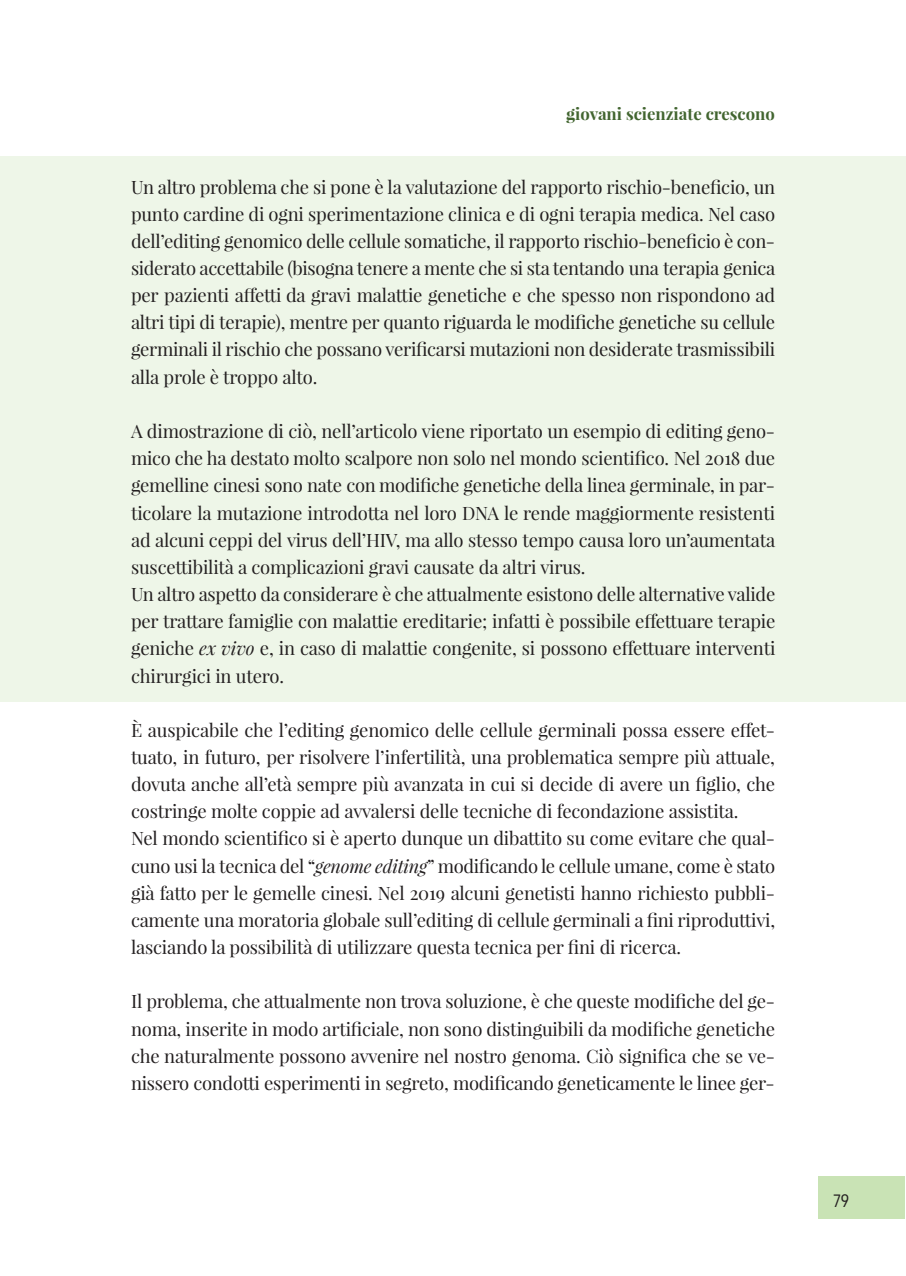
<style>
.page{position:relative;width:906px;height:1276px;background:#fff}
.page>*{position:absolute;margin:0;border:0;box-sizing:border-box;transform-origin:0 0}
.t1{font:18.15px "D DIN";color:#231f20}
.t2{font:18px/27.2px "Playfair Display";letter-spacing:-.01em;color:#231f20;text-align:justify}
.t3{font:700 16.65px "Playfair Display";color:#426530}
.s1{font-style:italic}
</style>
<div class="page">
<div style="left:818px;top:1177px;width:86px;height:42px;background:#c9e3b5"></div>
<div style="left:0;top:156px;width:906px;height:546px;background:#eef6e8"></div>
<p class="t3" style="left:566px;top:102px;width:210px">giovani scienziate crescono</p>
<p class="t2" style="left:131px;top:174px;width:645px">Un altro problema che si pone è la valutazione del rapporto rischio-beneficio, un punto cardine di ogni sperimentazione clinica e di ogni terapia medica. Nel caso dell’editing genomico delle cellule somatiche, il rapporto rischio-beneficio è con&shy;siderato accettabile (bisogna tenere a mente che si sta tentando una terapia genica per pazienti affetti da gravi malattie genetiche e che spesso non rispondono ad altri tipi di terapie), mentre per quanto riguarda le modifiche genetiche su cellule germinali il rischio che possano verificarsi mutazioni non desiderate trasmissibili alla prole è troppo alto.</p>
<p class="t2" style="left:131px;top:419px;width:645px">A dimostrazione di ciò, nell’articolo viene riportato un esempio di editing geno&shy;mico che ha destato molto scalpore non solo nel mondo scientifico. Nel 2018 due gemelline cinesi sono nate con modifiche genetiche della linea germinale, in par&shy;ticolare la mutazione introdotta nel loro DNA le rende maggiormente resistenti ad alcuni ceppi del virus dell’HIV, ma allo stesso tempo causa loro un’aumentata suscettibilità a complicazioni gravi causate da altri virus.</p>
<p class="t2" style="left:131px;top:582px;width:646px">Un altro aspetto da considerare è che attualmente esistono delle alternative valide per trattare famiglie con malattie ereditarie; infatti è possibile effettuare terapie geniche <span class="s1">ex vivo</span> e, in caso di malattie congenite, si possono effettuare interventi chirurgici in utero.</p>
<p class="t2" style="left:131px;top:718px;width:645px">È auspicabile che l’editing genomico delle cellule germinali possa essere effet&shy;tuato, in futuro, per risolvere l’infertilità, una problematica sempre più attuale, dovuta anche all’età sempre più avanzata in cui si decide di avere un figlio, che costringe molte coppie ad avvalersi delle tecniche di fecondazione assistita.</p>
<p class="t2" style="left:131px;top:826px;width:645px">Nel mondo scientifico si è aperto dunque un dibattito su come evitare che qual&shy;cuno usi la tecnica del “<span class="s1">genome editing</span>” modificando le cellule umane, come è stato già fatto per le gemelle cinesi. Nel 2019 alcuni genetisti hanno richiesto pubbli&shy;camente una moratoria globale sull’editing di cellule germinali a fini riproduttivi, lasciando la possibilità di utilizzare questa tecnica per fini di ricerca.</p>
<p class="t2" style="left:131px;top:989px;width:645px">Il problema, che attualmente non trova soluzione, è che queste modifiche del ge&shy;noma, inserite in modo artificiale, non sono distinguibili da modifiche genetiche che naturalmente possono avvenire nel nostro genoma. Ciò significa che se ve&shy;nissero condotti esperimenti in segreto, modificando geneticamente le linee ger-</p>
<p class="t1" style="left:833px;top:1192px;width:18px">79</p>
</div>
